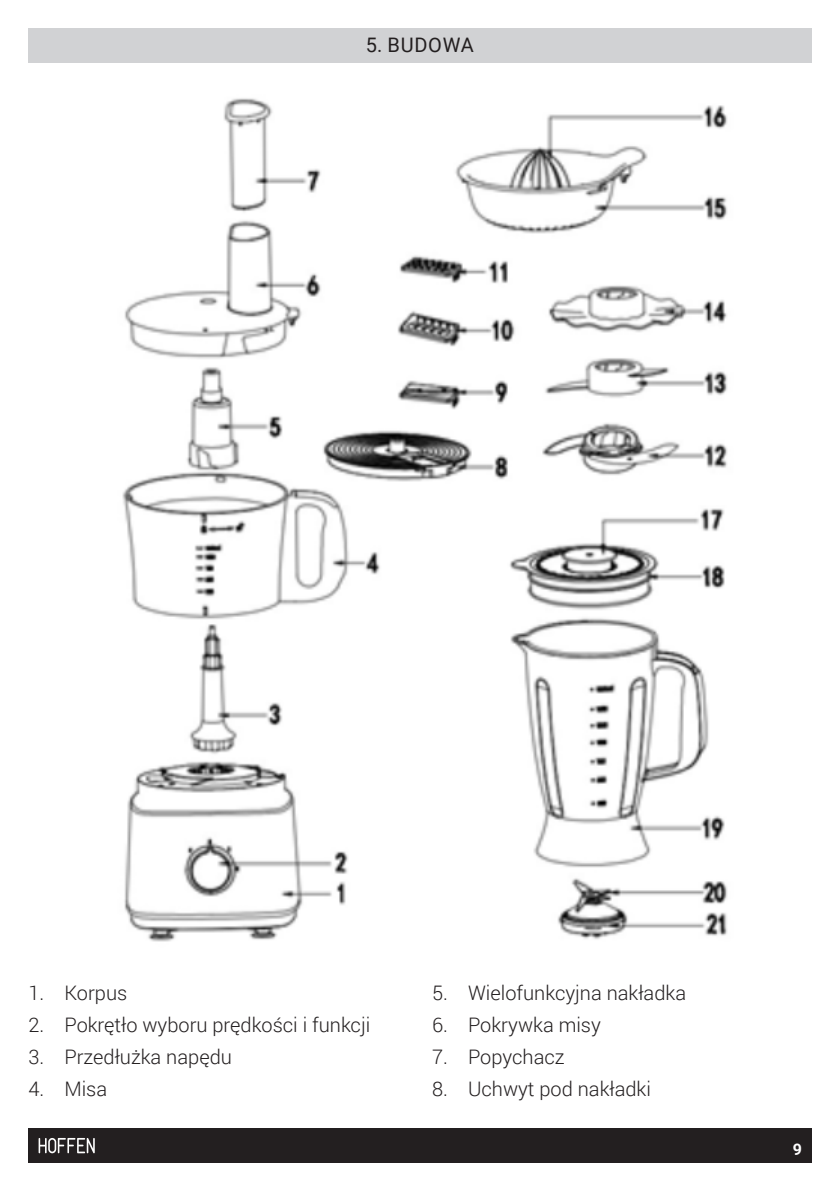
<style>
.page{position:relative;width:840px;height:1191px;background:#fff}
.page>*{position:absolute;margin:0;border:0;box-sizing:border-box;transform-origin:0 0}
.t1{font:300 20px "Roboto";color:#231f20}
.TYTULY_ROZDZIALOW{font:20px "Roboto";letter-spacing:.035em;color:#231f20}
.t2{font:700 16px "Roboto";color:#fff}
</style>
<div class="page">
<div style="left:28px;top:1128px;width:783px;height:34px;background:#231f20"></div>
<svg style="left:39px;top:1138px;width:56px;height:15px"></svg>
<div style="left:28px;top:28px;width:783px;height:34px;background:#d1d2d4"></div>
<img style="left:122px;top:98px;width:606px;height:844px">
<p class="TYTULY_ROZDZIALOW" style="left:365px;top:31px;width:109px">5. BUDOWA</p>
<p class="t1" style="left:28px;top:979px;width:100px">1. Korpus</p>
<p class="t1" style="left:28px;top:1011px;width:343px">2. Pokrętło wyboru prędkości i funkcji</p>
<p class="t1" style="left:28px;top:1043px;width:205px">3. Przedłużka napędu</p>
<p class="t1" style="left:28px;top:1075px;width:80px">4. Misa</p>
<p class="t1" style="left:432px;top:979px;width:255px">5. Wielofunkcyjna nakładka</p>
<p class="t1" style="left:432px;top:1011px;width:170px">6. Pokrywka misy</p>
<p class="t1" style="left:432px;top:1043px;width:134px">7. Popychacz</p>
<p class="t1" style="left:432px;top:1075px;width:220px">8. Uchwyt pod nakładki</p>
<p class="t2" style="left:792px;top:1138px;width:11px">9</p>
</div>
